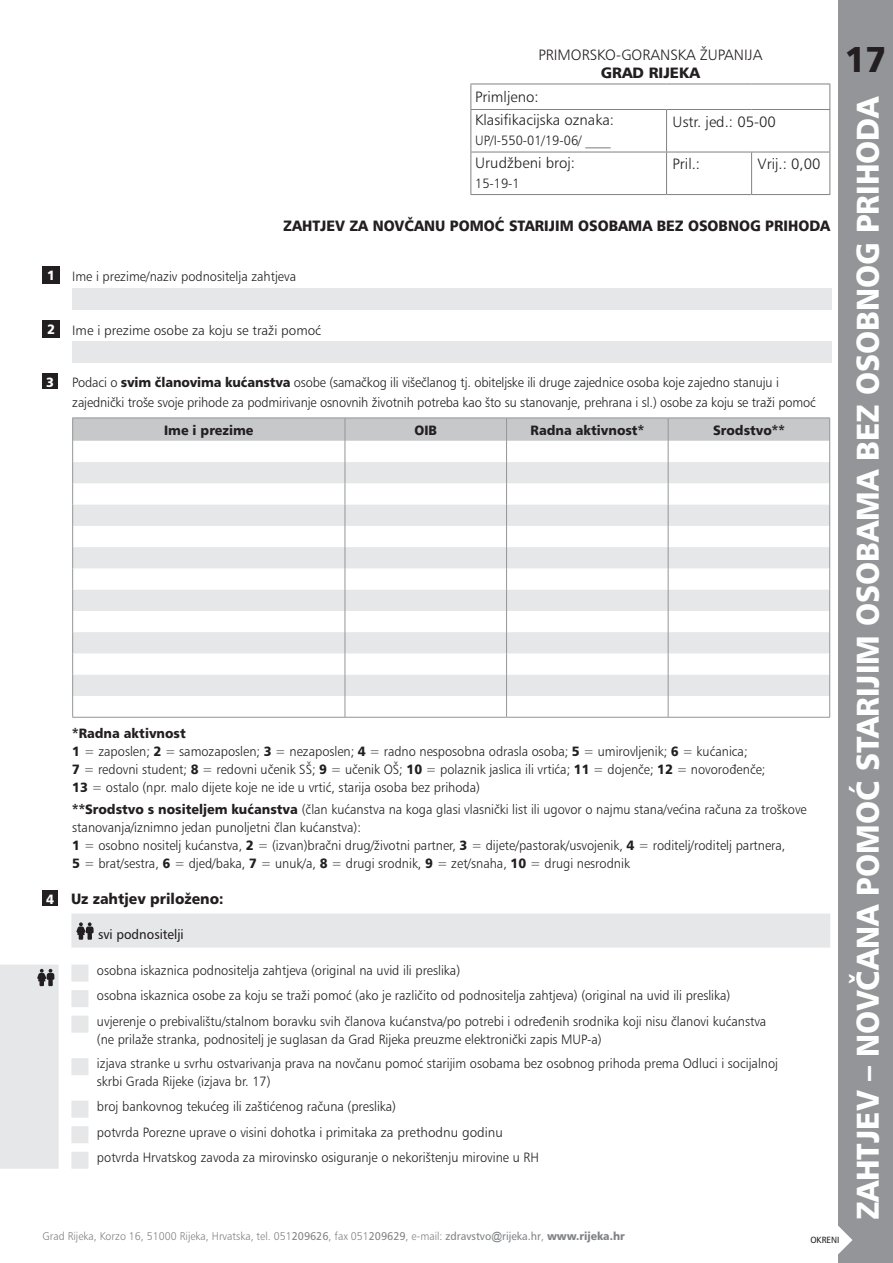
<style>
.page{position:relative;width:893px;height:1263px;background:#fff}
.page>*{position:absolute;margin:0;border:0;box-sizing:border-box;transform-origin:0 0}
.pasica{font:900 36px "Humanist 777";color:#231f20;scale:.95 1}
.pasica-2{font:900 31.5px "Humanist 777";color:#fff;scale:.95 1}
.t1{font:300 15px "Humanist 777";color:#231f20}
.naslov{font:900 15px "Humanist 777";color:#231f20;scale:.95 1}
.osnovni_tekst{font:900 15px "Humanist 777";color:#231f20;scale:.95 1}
.naslov-2{font:900 15px "Humanist 777";color:#231f20}
.osnovni_tekst-2{font:300 13.5px/18px "Humanist 777";color:#231f20;scale:.95 1}
.osnovni_tekst-3{font:900 13.5px "Humanist 777";color:#231f20;scale:.95 1}
.osnovni_tekst-4{font:300 13.5px "Humanist 777";color:#231f20}
.osnovni_tekst-5{font:13.5px "Humanist 777";color:#231f20;scale:.95 1}
.t2{font:900 13.5px "Humanist 777";color:#fff;scale:.95 1}
.osnovni_tekst-6{font:300 11.25px "Humanist 777";color:#808285;scale:.95 1}
.osnovni_tekst-7{font:9px "Humanist 777";color:#231f20;scale:.95 1}
.s1{font-weight:900}
.s2{font-weight:400}
.s3{font-family:"Arial";font-weight:400}
</style>
<div class="page">
<div style="left:839px;top:0;width:54px;height:1263px;background:#939598"></div>
<hr style="left:470px;top:84px;width:196px;height:1px;background:#808285">
<svg style="left:470px;top:84px;width:1px;height:25px"></svg>
<hr style="left:666px;top:84px;width:86px;height:1px;background:#808285">
<hr style="left:752px;top:84px;width:78px;height:1px;background:#808285">
<svg style="left:829px;top:84px;width:1px;height:25px"></svg>
<hr style="left:470px;top:109px;width:196px;height:1px;background:#808285">
<hr style="left:470px;top:110px;width:1px;height:42px;background:#808285">
<hr style="left:666px;top:109px;width:86px;height:1px;background:#808285">
<hr style="left:666px;top:110px;width:1px;height:42px;background:#808285">
<hr style="left:752px;top:109px;width:78px;height:1px;background:#808285">
<hr style="left:829px;top:110px;width:1px;height:42px;background:#808285">
<hr style="left:470px;top:152px;width:196px;height:1px;background:#808285">
<hr style="left:470px;top:152px;width:1px;height:42px;background:#808285">
<hr style="left:666px;top:152px;width:86px;height:1px;background:#808285">
<hr style="left:666px;top:152px;width:1px;height:42px;background:#808285">
<hr style="left:752px;top:152px;width:78px;height:1px;background:#808285">
<hr style="left:751px;top:152px;width:1px;height:42px;background:#808285">
<hr style="left:829px;top:152px;width:1px;height:42px;background:#808285">
<hr style="left:470px;top:194px;width:196px;height:1px;background:#808285">
<hr style="left:666px;top:194px;width:86px;height:1px;background:#808285">
<hr style="left:752px;top:194px;width:78px;height:1px;background:#808285">
<div style="left:43px;top:266px;width:17px;height:17px;background:#231f20"></div>
<div style="left:72px;top:288px;width:759px;height:22px;background:#e6e7e9"></div>
<div style="left:43px;top:320px;width:17px;height:17px;background:#231f20"></div>
<div style="left:72px;top:341px;width:759px;height:22px;background:#e6e7e9"></div>
<div style="left:43px;top:374px;width:15px;height:15px;background:#231f20"></div>
<svg style="left:72px;top:418px;width:758px;height:299px"></svg>
<hr style="left:72px;top:717px;width:273px;height:1px;background:#939598">
<hr style="left:345px;top:717px;width:162px;height:1px;background:#939598">
<hr style="left:507px;top:717px;width:161px;height:1px;background:#939598">
<hr style="left:668px;top:717px;width:162px;height:1px;background:#939598">
<div style="left:43px;top:890px;width:15px;height:16px;background:#231f20"></div>
<svg style="left:0;top:913px;width:830px;height:256px"></svg>
<svg style="left:76px;top:922px;width:18px;height:18px"></svg>
<svg style="left:37px;top:969px;width:17px;height:17px"></svg>
<svg style="left:838px;top:1226px;width:14px;height:28px"></svg>
<p class="t1" style="left:538px;top:46px;width:225px">PRIMORSKO-GORANSKA @UPANIJA</p>
<p class="naslov-2" style="left:601px;top:63px;width:101px">GRAD RIJEKA</p>
<p class="t1" style="left:475px;top:88px;width:65px">Primljeno:</p>
<p class="t1" style="left:475px;top:111px;width:140px">Klasifikacijska oznaka:</p>
<p class="osnovni_tekst-2" style="left:475px;top:132px;width:144px">UP/I-550-01/19-06/ ____</p>
<p class="t1" style="left:475px;top:153px;width:101px">Urud`beni broj:</p>
<p class="osnovni_tekst-2" style="left:475px;top:174px;width:48px">15-19-1</p>
<p class="t1" style="left:672px;top:113px;width:105px">Ustr. jed.: 05-00</p>
<p class="t1" style="left:672px;top:155px;width:29px">Pril.:</p>
<p class="t1" style="left:758px;top:155px;width:64px">Vrij.: 0,00</p>
<p class="naslov" style="left:283px;top:216px;width:577px">ZAHTJEV ZA NOV^ANU POMO] STARIJIM OSOBAMA BEZ OSOBNOG PRIHODA</p>
<p class="t2" style="left:47px;top:267px;width:10px">1</p>
<p class="osnovni_tekst-2" style="left:72px;top:267px;width:237px">Ime i prezime/naziv podnositelja zahtjeva</p>
<p class="t2" style="left:47px;top:321px;width:10px">2</p>
<p class="osnovni_tekst-4" style="left:72px;top:322px;width:251px">Ime i prezime osobe za koju se tra`i pomo}</p>
<p class="t2" style="left:46px;top:373px;width:10px">3</p>
<p class="osnovni_tekst-2" style="left:72px;top:372px;width:784px;line-height:20.2px">Podaci o <span class="s1">svim ~lanovima ku}anstva</span> osobe (sama~kog ili više~lanog tj. obiteljske ili druge zajednice osoba koje zajedno stanuju i zajedni~ki troše svoje prihode za podmirivanje osnovnih životnih potreba kao što su stanovanje, prehrana i sl.) osobe za koju se tra`i pomo}</p>
<p class="osnovni_tekst-3" style="left:164px;top:421px;width:96px">Ime i prezime</p>
<p class="osnovni_tekst-3" style="left:414px;top:421px;width:25px">OIB</p>
<p class="osnovni_tekst-3" style="left:531px;top:421px;width:121px">Radna aktivnost*</p>
<p class="osnovni_tekst-3" style="left:713px;top:421px;width:77px">Srodstvo**</p>
<p class="osnovni_tekst-3" style="left:72px;top:725px;width:121px">*Radna aktivnost</p>
<p class="osnovni_tekst-2" style="left:72px;top:742px;width:731px"><span class="s1">1</span> = zaposlen; <span class="s1">2</span> = samozaposlen; <span class="s1">3</span> = nezaposlen; <span class="s1">4</span> = radno nesposobna odrasla osoba; <span class="s1">5</span> = umirovljenik; <span class="s1">6</span> = ku}anica;<br><span class="s1">7</span> = redovni student; <span class="s1">8</span> = redovni u~enik SŠ; <span class="s1">9</span> = u~enik OŠ; <span class="s1">10</span> = polaznik jaslica ili vrti}a; <span class="s1">11</span> = dojen~e; <span class="s1">12</span> = novoro|en~e;<br><span class="s1">13</span> = ostalo (npr. malo dijete koje ne ide u vrti}, starija osoba bez prihoda)</p>
<p class="osnovni_tekst-2" style="left:72px;top:800px;width:775px"><span class="s1">**Srodstvo s nositeljem ku}anstva</span> (~lan ku}anstva na koga glasi vlasni~ki list ili ugovor o najmu stana/ve}ina ra~una za troškove stanovanja/iznimno jedan punoljetni ~lan ku}anstva):</p>
<p class="osnovni_tekst-2" style="left:72px;top:836px;width:752px"><span class="s1">1</span> = osobno nositelj ku}anstva, <span class="s1">2</span> = (izvan)bra~ni drug/`ivotni partner, <span class="s1">3</span> = dijete/pastorak/usvojenik, <span class="s1">4</span> = roditelj/roditelj partnera,<br><span class="s1">5</span> = brat/sestra, <span class="s1">6</span> = djed/baka, <span class="s1">7</span> = unuk/a, <span class="s1">8</span> = drugi srodnik, <span class="s1">9</span> = zet/snaha, <span class="s1">10</span> = drugi nesrodnik</p>
<p class="t2" style="left:46px;top:890px;width:10px">4</p>
<p class="osnovni_tekst" style="left:71px;top:889px;width:162px">Uz zahtjev priloženo:</p>
<p class="osnovni_tekst-5" style="left:98px;top:926px;width:92px">svi podnositelji</p>
<p class="osnovni_tekst-2" style="left:97px;top:961px;width:384px">osobna iskaznica podnositelja zahtjeva (original na uvid ili preslika)</p>
<p class="osnovni_tekst-2" style="left:97px;top:986px;width:668px">osobna iskaznica osobe za koju se traži pomo} (ako je razli~ito od podnositelja zahtjeva) (original na uvid ili preslika)</p>
<p class="osnovni_tekst-2" style="left:97px;top:1012px;width:706px">uvjerenje o prebivalištu/stalnom boravku svih ~lanova ku}anstva/po potrebi i odre|enih srodnika koji nisu ~lanovi ku}anstva (ne prilaže stranka, podnositelj je suglasan da Grad Rijeka preuzme elektroni~ki zapis MUP-a)</p>
<p class="osnovni_tekst-2" style="left:97px;top:1054px;width:719px">izjava stranke u svrhu ostvarivanja prava na nov~anu pomo} starijim osobama bez osobnog prihoda prema Odluci i socijalnoj skrbi Grada Rijeke (izjava br. 17)</p>
<p class="osnovni_tekst-2" style="left:97px;top:1097px;width:316px">broj bankovnog teku}eg ili zašti}enog ra~una (preslika)</p>
<p class="osnovni_tekst-2" style="left:97px;top:1122px;width:429px">potvrda Porezne uprave o visini dohotka i primitaka za prethodnu godinu</p>
<p class="osnovni_tekst-2" style="left:97px;top:1148px;width:467px">potvrda Hrvatskog zavoda za mirovinsko osiguranje o nekori{tenju mirovine u RH</p>
<p class="osnovni_tekst-6" style="left:43px;top:1229px;width:614px">Grad Rijeka, Korzo 16, 51000 Rijeka, Hrvatska, tel. 051<span class="s2">209626</span>, fax 051<span class="s2">209629</span>, e-mail: <span class="s2">zdravstvo</span><span class="s3">@</span><span class="s2">rijeka.hr</span>, <span class="s1">www.rijeka.hr</span></p>
<p class="osnovni_tekst-7" style="left:810px;top:1234px;width:32px">OKRENI</p>
<p class="pasica" style="left:845px;top:36px;width:46px">17</p>
<p class="pasica-2" style="left:847px;top:1220px;width:1186px;rotate:-90deg">ZAHTJEV – NOV^ANA POMO] STARIJIM OSOBAMA BEZ OSOBNOG PRIHODA</p>
</div>
